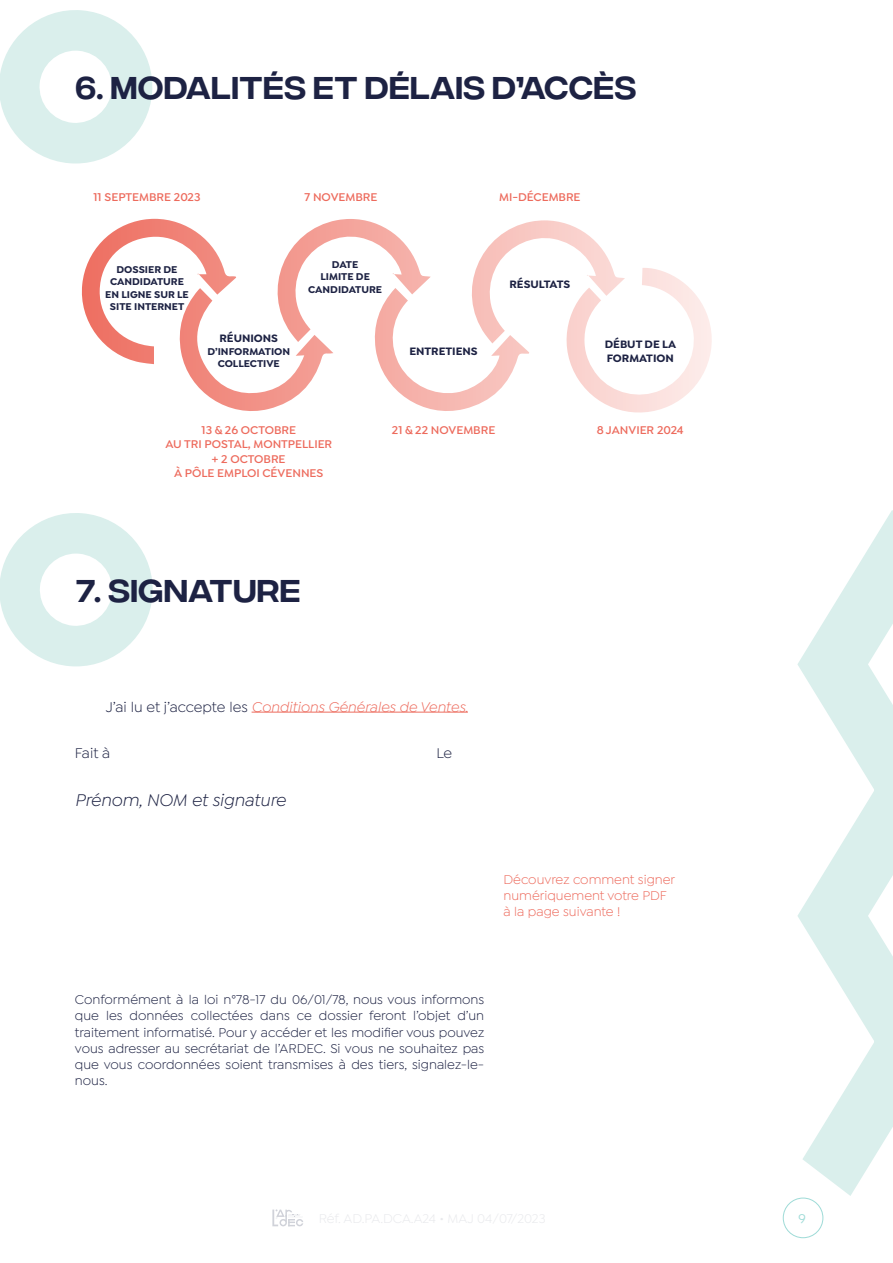
<style>
.page{position:relative;width:893px;height:1263px;background:#fff}
.page>*{position:absolute;margin:0;border:0;box-sizing:border-box;transform-origin:0 0}
.t1{font:31.5px "Integral CF";letter-spacing:.01em;color:#1d2243}
.t2{font:italic 18px "Isidora Sans";color:#1d2243}
.t3{font:italic 15px "Isidora Sans";color:#ed6b5d}
.t4{font:15px "Isidora Sans";letter-spacing:-.015em;color:#1d2243}
.t5{font:13.5px/16.2px "Isidora Sans";color:#1d2243;text-align:justify}
.t6{font:13.5px/16.2px "Isidora Sans";color:#ed6b5d}
.t7{font:500 13.5px "Isidora Sans";color:#9edbd7}
.t8{font:600 12px/14.4px "Isidora Sans";color:#ed6b5d;text-align:center}
.t9{font:700 11.4px "Isidora Sans";color:#1d2243}
.t10{font:700 10.5px/12.6px "Isidora Sans";color:#1d2243}
.s1{font-style:normal;color:#1d2243}
</style>
<div class="page">
<svg style="left:783px;top:510px;width:110px;height:703px"></svg>
<svg style="left:272px;top:1209px;width:31px;height:17px"></svg>
<div style="left:783px;top:1198px;width:40px;height:40px;border:1px solid #9edbd7;border-radius:50%"></div>
<svg style="left:0;top:10px;width:153px;height:153px"></svg>
<svg style="left:0;top:513px;width:153px;height:153px"></svg>
<hr style="left:252px;top:712px;width:216px;height:1px;background:#ed6b5d">
<svg style="left:81px;top:219px;width:631px;height:194px"></svg>
<h1 class="t1" style="left:76px;top:70px;width:562px">6. MODALITÉS ET DÉLAIS D’ACCÈS</h1>
<p class="t8" style="left:94px;top:190px;width:108px">11 SEPTEMBRE 2023</p>
<p class="t8" style="left:304px;top:190px;width:74px">7 NOVEMBRE</p>
<p class="t8" style="left:499px;top:190px;width:83px">MI-DÉCEMBRE</p>
<p class="t10" style="left:117px;top:263px;width:8px">DOSSIER</p>
<p class="t10" style="left:164px;top:263px;width:8px">DE</p>
<p class="t10" style="left:105px;top:275px;width:24px;text-align:center">CANDIDATURE<br>EN LIGNE</p>
<p class="t10" style="left:154px;top:288px;width:8px">SUR</p>
<p class="t10" style="left:177px;top:288px;width:7px">LE</p>
<p class="t10" style="left:110px;top:301px;width:7px">SITE</p>
<p class="t10" style="left:134px;top:301px;width:8px">INTERNET</p>
<p class="t9" style="left:219px;top:331px;width:23px">RÉUNIONS</p>
<p class="t10" style="left:218px;top:345px;width:25px;text-indent:-10px">D’IN FORMATION<br>COLLECTIVE</p>
<p class="t10" style="left:332px;top:258px;width:8px">DATE</p>
<p class="t10" style="left:320px;top:270px;width:7px">LIMITE</p>
<p class="t10" style="left:356px;top:270px;width:8px">DE</p>
<p class="t10" style="left:308px;top:283px;width:8px">CANDIDATURE</p>
<p class="t9" style="left:409px;top:344px;width:8px">ENTRETIENS</p>
<p class="t9" style="left:509px;top:277px;width:22px">RÉSULTATS</p>
<p class="t8" style="left:165px;top:423px;width:168px">13 &amp; 26 OCTOBRE<br>AU TRI POSTAL, MONTPELLIER + 2 OCTOBRE<br>À PÔLE EMPLOI CÉVENNES</p>
<p class="t8" style="left:392px;top:423px;width:105px">21 &amp; 22 NOVEMBRE</p>
<p class="t9" style="left:605px;top:337px;width:24px">DÉBUT</p>
<p class="t9" style="left:645px;top:337px;width:26px">DE LA</p>
<p class="t9" style="left:607px;top:351px;width:15px">FORMATION</p>
<p class="t8" style="left:597px;top:423px;width:88px">8 JANVIER 2024</p>
<h1 class="t1" style="left:76px;top:573px;width:226px">7. SIGNATURE</h1>
<p class="t3" style="left:106px;top:699px;width:364px"><span class="s1">J’ai lu et j’accepte les</span> Conditions Générales de Ventes.</p>
<p class="t4" style="left:75px;top:745px;width:37px">Fait à</p>
<p class="t4" style="left:436px;top:745px;width:17px">Le</p>
<h2 class="t2" style="left:75px;top:790px;width:212px">Prénom, NOM et signature</h2>
<p class="t6" style="left:503px;top:871px;width:173px">Découvrez comment signer numériquement votre PDF à la page suivante !</p>
<p class="t5" style="left:75px;top:991px;width:411px">Conformément à la loi n°78-17 du 06/01/78, nous vous informons que les données collectées dans ce dossier feront l’objet d’un traitement informatisé. Pour y accéder et les modifier vous pouvez vous adresser au secrétariat de l’ARDEC. Si vous ne souhaitez pas que vous coordonnées soient transmises à des tiers, signalez-le&shy;nous.</p>
<p class="t7" style="left:798px;top:1210px;width:9px">9</p>
</div>
